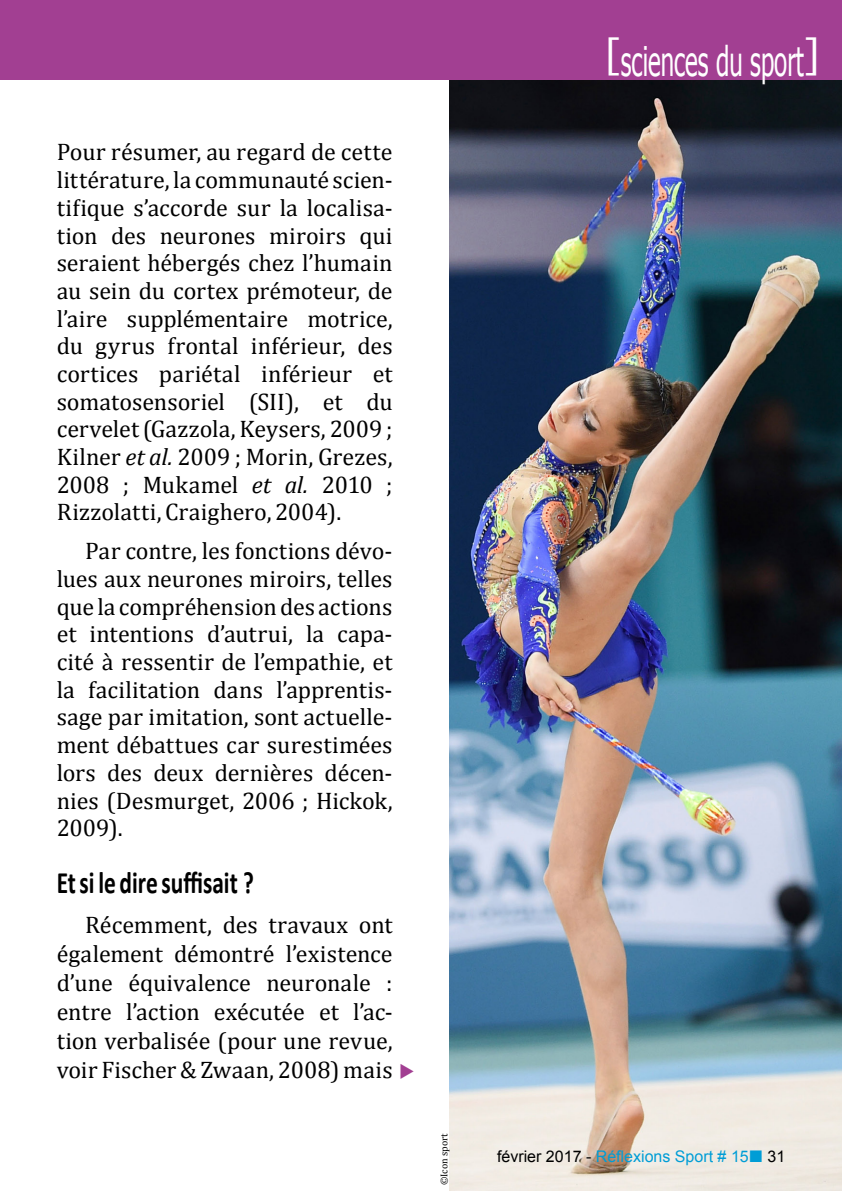
<style>
.page{position:relative;width:842px;height:1191px;background:#fff}
.page>*{position:absolute;margin:0;border:0;box-sizing:border-box;transform-origin:0 0}
.t1{font:40.8px "Tahoma";color:#fff;scale:.59 1}
.t2{font:700 31.2px "Calibri";color:#000;scale:.75 1}
.t3{font:24px/27.6px "Cambria";color:#000;text-align:justify}
.t4{font:16px "Arial";color:#009dd6}
.t5{font:10px "Cambria";color:#000}
.s1{font-style:italic}
.s2{color:#000}
</style>
<div class="page">
<img style="left:449px;top:79px;width:393px;height:1112px">
<div style="left:0;top:0;width:842px;height:79px;background:#a23f92"></div>
<svg style="left:750px;top:1150px;width:12px;height:12px"></svg>
<p class="t3" style="left:57px;top:138px;width:337px">Pour résumer, au regard de cette littérature, la communauté scien&shy;tifique s’accorde sur la localisa&shy;tion des neurones miroirs qui seraient hébergés chez l’humain au sein du cortex prémoteur, de l’aire supplémentaire motrice, du gyrus frontal inférieur, des cortices pariétal inférieur et somatosensoriel (SII), et du cervelet (Gazzola, Keysers, 2009 ; Kilner <span class="s1">et al.</span> 2009 ; Morin, Grezes, 2008 ; Mukamel <span class="s1">et al.</span> 2010 ; Rizzolatti, Craighero, 2004).</p>
<p class="t3" style="left:57px;top:537px;width:337px;text-indent:28px">Par contre, les fonctions dévo&shy;lues aux neurones miroirs, telles que la compréhension des actions et intentions d’autrui, la capa&shy;cité à ressentir de l’empathie, et la facilitation dans l’apprentis&shy;sage par imitation, sont actuelle&shy;ment débattues car surestimées lors des deux dernières décen&shy;nies (Desmurget, 2006 ; Hickok, 2009).</p>
<p class="t2" style="left:57px;top:862px;width:264px">Et si le dire suffisait ?</p>
<p class="t3" style="left:57px;top:910px;width:337px;line-height:28.8px;text-indent:28px">Récemment, des travaux ont également démontré l’existence d’une équivalence neuronale : entre l’action exécutée et l’ac&shy;tion verbalisée (pour une revue, voir Fischer &amp; Zwaan, 2008) mais</p>
<h1 class="t1" style="left:606px;top:34px;width:364px"><sup>[</sup>sciences du sport<sup>]</sup></h1>
<p class="t5" style="left:438px;top:1185px;width:54px;rotate:-90deg">©Icon sport</p>
<p class="t4" style="left:497px;top:1146px;width:290px"><span class="s2">février 2017 -</span> Réflexions Sport # 15 <span class="s2">31</span></p>
</div>
